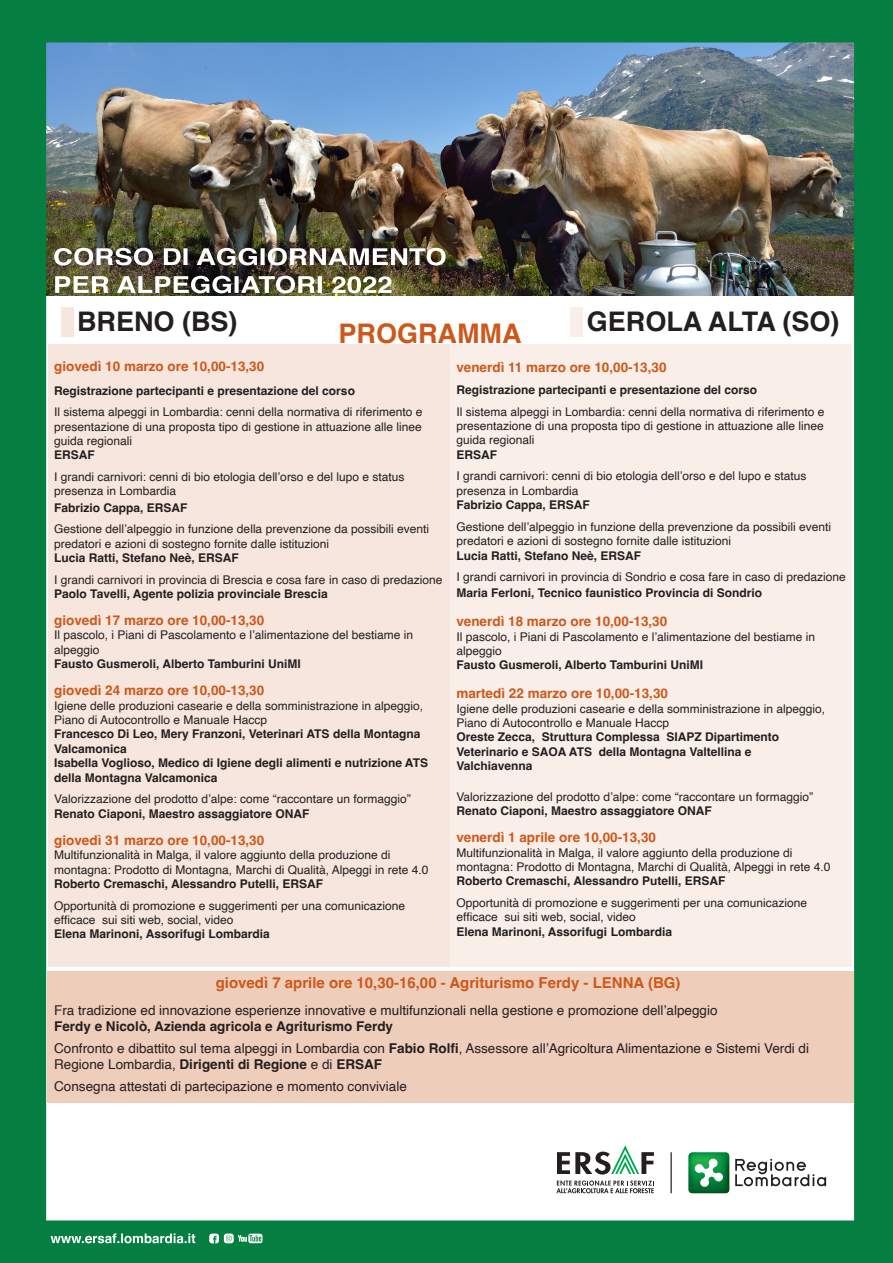
<style>
.page{position:relative;width:893px;height:1263px;background:#fff}
.page>*{position:absolute;margin:0;border:0;box-sizing:border-box;transform-origin:0 0}
.t1{font:700 27px "Helvetica";color:#231f20}
.t2{font:700 27px "Helvetica";color:#cc591b}
.t3{font:700 15px "Helvetica";color:#cc591b}
.t4{font:13.5px/16.2px "Helvetica";color:#231f20}
.t5{font:700 13.5px "Helvetica";color:#cc591b}
.t6{font:700 13.5px "Helvetica";color:#231f20}
.t7{font:12px/14.4px "Helvetica";color:#231f20}
.t8{font:700 12px/14.4px "Helvetica";color:#231f20}
.s1{font-weight:700}
</style>
<div class="page">
<img style="left:0;top:0;width:893px;height:1263px">
<svg style="left:238px;top:1233px;width:25px;height:10px"></svg>
<svg style="left:51px;top:1233px;width:144px;height:10px"></svg>
<svg style="left:224px;top:1233px;width:10px;height:10px"></svg>
<svg style="left:226px;top:1236px;width:6px;height:5px"></svg>
<div style="left:209px;top:1233px;width:10px;height:10px;background:#fff;border-radius:3px"></div>
<svg style="left:213px;top:1236px;width:4px;height:7px"></svg>
<img style="left:55px;top:276px;width:337px;height:17px">
<img style="left:54px;top:248px;width:392px;height:17px">
<div style="left:48px;top:344px;width:402px;height:622px;background:#f7e6dd"></div>
<div style="left:450px;top:344px;width:402px;height:622px;background:#faeee8"></div>
<div style="left:47px;top:970px;width:806px;height:132px;background:#efcdbb"></div>
<div style="left:570px;top:307px;width:13px;height:29px;background:#faeee8"></div>
<div style="left:61px;top:307px;width:13px;height:29px;background:#f7e6dd"></div>
<p class="t1" style="left:77px;top:305px;width:162px">BRENO (BS)</p>
<p class="t1" style="left:587px;top:305px;width:254px">GEROLA ALTA (SO)</p>
<p class="t2" style="left:339px;top:317px;width:184px">PROGRAMMA</p>
<p class="t5" style="left:54px;top:358px;width:212px">giovedì 10 marzo ore 10,00-13,30</p>
<p class="t8" style="left:54px;top:385px;width:302px">Registrazione partecipanti e presentazione del corso</p>
<p class="t7" style="left:54px;top:405px;width:370px;text-align:justify">Il sistema alpeggi in Lombardia: cenni della normativa di riferimento e presentazione di una proposta tipo di gestione in attuazione alle linee guida regionali</p>
<p class="t8" style="left:54px;top:449px;width:42px">ERSAF</p>
<p class="t7" style="left:54px;top:470px;width:352px">I grandi carnivori: cenni di bio etologia dell’orso e del lupo e status presenza in Lombardia</p>
<p class="t8" style="left:54px;top:502px;width:135px">Fabrizio Cappa, ERSAF</p>
<p class="t7" style="left:54px;top:522px;width:376px">Gestione dell’alpeggio in funzione della prevenzione da possibili eventi predatori e azioni di sostegno fornite dalle istituzioni</p>
<p class="t8" style="left:54px;top:552px;width:186px">Lucia Ratti, Stefano Neè, ERSAF</p>
<p class="t7" style="left:54px;top:573px;width:390px">I grandi carnivori in provincia di Brescia e cosa fare in caso di predazione</p>
<p class="t8" style="left:54px;top:588px;width:275px">Paolo Tavelli, Agente polizia provinciale Brescia</p>
<p class="t5" style="left:54px;top:612px;width:212px">giovedì 17 marzo ore 10,00-13,30</p>
<p class="t7" style="left:54px;top:628px;width:360px">Il pascolo, i Piani di Pascolamento e l’alimentazione del bestiame in alpeggio</p>
<p class="t8" style="left:54px;top:658px;width:248px">Fausto Gusmeroli, Alberto Tamburini UniMI</p>
<p class="t5" style="left:54px;top:682px;width:212px">giovedì 24 marzo ore 10,00-13,30</p>
<p class="t7" style="left:54px;top:699px;width:370px">Igiene delle produzioni casearie e della somministrazione in alpeggio,<br>Piano di Autocontrollo e Manuale Haccp</p>
<p class="t8" style="left:54px;top:728px;width:368px">Francesco Di Leo, Mery Franzoni, Veterinari ATS della Montagna<br>Valcamonica</p>
<p class="t8" style="left:54px;top:757px;width:375px">Isabella Voglioso, Medico di Igiene degli alimenti e nutrizione ATS della Montagna Valcamonica</p>
<p class="t7" style="left:54px;top:792px;width:358px">Valorizzazione del prodotto d’alpe: come “raccontare un formaggio”</p>
<p class="t8" style="left:54px;top:808px;width:257px">Renato Ciaponi, Maestro assaggiatore ONAF</p>
<p class="t5" style="left:54px;top:832px;width:212px">giovedì 31 marzo ore 10,00-13,30</p>
<p class="t7" style="left:54px;top:848px;width:376px">Multifunzionalità in Malga, il valore aggiunto della produzione di montagna: Prodotto di Montagna, Marchi di Qualità, Alpeggi in rete 4.0</p>
<p class="t8" style="left:54px;top:878px;width:270px">Roberto Cremaschi, Alessandro Putelli, ERSAF</p>
<p class="t7" style="left:54px;top:898px;width:352px">Opportunità di promozione e suggerimenti per una comunicazione efficace sui siti web, social, video</p>
<p class="t8" style="left:54px;top:928px;width:217px">Elena Marinoni, Assorifugi Lombardia</p>
<p class="t5" style="left:456px;top:359px;width:212px">venerdì 11 marzo ore 10,00-13,30</p>
<p class="t8" style="left:456px;top:384px;width:302px">Registrazione partecipanti e presentazione del corso</p>
<p class="t7" style="left:456px;top:404px;width:370px;text-align:justify">Il sistema alpeggi in Lombardia: cenni della normativa di riferimento e presentazione di una proposta tipo di gestione in attuazione alle linee guida regionali</p>
<p class="t8" style="left:456px;top:449px;width:42px">ERSAF</p>
<p class="t7" style="left:456px;top:469px;width:352px">I grandi carnivori: cenni di bio etologia dell’orso e del lupo e status presenza in Lombardia</p>
<p class="t8" style="left:456px;top:499px;width:135px">Fabrizio Cappa, ERSAF</p>
<p class="t7" style="left:456px;top:520px;width:376px">Gestione dell’alpeggio in funzione della prevenzione da possibili eventi predatori e azioni di sostegno fornite dalle istituzioni</p>
<p class="t8" style="left:456px;top:549px;width:186px">Lucia Ratti, Stefano Neè, ERSAF</p>
<p class="t7" style="left:456px;top:570px;width:391px">I grandi carnivori in provincia di Sondrio e cosa fare in caso di predazione</p>
<p class="t8" style="left:456px;top:587px;width:307px">Maria Ferloni, Tecnico faunistico Provincia di Sondrio</p>
<p class="t5" style="left:456px;top:613px;width:212px">venerdì 18 marzo ore 10,00-13,30</p>
<p class="t7" style="left:456px;top:629px;width:360px">Il pascolo, i Piani di Pascolamento e l’alimentazione del bestiame in alpeggio</p>
<p class="t8" style="left:456px;top:659px;width:248px">Fausto Gusmeroli, Alberto Tamburini UniMI</p>
<p class="t5" style="left:456px;top:685px;width:213px">martedì 22 marzo ore 10,00-13,30</p>
<p class="t7" style="left:456px;top:701px;width:370px">Igiene delle produzioni casearie e della somministrazione in alpeggio,<br>Piano di Autocontrollo e Manuale Haccp</p>
<p class="t8" style="left:456px;top:731px;width:324px">Oreste Zecca, Struttura Complessa SIAPZ Dipartimento</p>
<p class="t8" style="left:456px;top:746px;width:297px">Veterinario e SAOA ATS della Montagna Valtellina e</p>
<p class="t8" style="left:456px;top:760px;width:78px">Valchiavenna</p>
<p class="t7" style="left:456px;top:790px;width:358px">Valorizzazione del prodotto d’alpe: come “raccontare un formaggio”</p>
<p class="t8" style="left:456px;top:805px;width:257px">Renato Ciaponi, Maestro assaggiatore ONAF</p>
<p class="t5" style="left:456px;top:829px;width:201px">venerdì 1 aprile ore 10,00-13,30</p>
<p class="t7" style="left:456px;top:845px;width:376px">Multifunzionalità in Malga, il valore aggiunto della produzione di montagna: Prodotto di Montagna, Marchi di Qualità, Alpeggi in rete 4.0</p>
<p class="t8" style="left:456px;top:875px;width:270px">Roberto Cremaschi, Alessandro Putelli, ERSAF</p>
<p class="t7" style="left:456px;top:896px;width:352px">Opportunità di promozione e suggerimenti per una comunicazione efficace sui siti web, social, video</p>
<p class="t8" style="left:456px;top:926px;width:217px">Elena Marinoni, Assorifugi Lombardia</p>
<p class="t3" style="left:216px;top:973px;width:466px">giovedì 7 aprile ore 10,30-16,00 - Agriturismo Ferdy - LENNA (BG)</p>
<p class="t4" style="left:54px;top:1002px;width:665px">Fra tradizione ed innovazione esperienze innovative e multifunzionali nella gestione e promozione dell’alpeggio</p>
<p class="t6" style="left:54px;top:1018px;width:340px">Ferdy e Nicolò, Azienda agricola e Agriturismo Ferdy</p>
<p class="t4" style="left:54px;top:1040px;width:756px">Confronto e dibattito sul tema alpeggi in Lombardia con <span class="s1">Fabio Rolfi</span>, Assessore all’Agricoltura Alimentazione e Sistemi Verdi di<br>Regione Lombardia, <span class="s1">Dirigenti di Regione</span> e di <span class="s1">ERSAF</span></p>
<p class="t4" style="left:54px;top:1078px;width:354px">Consegna attestati di partecipazione e momento conviviale</p>
</div>
